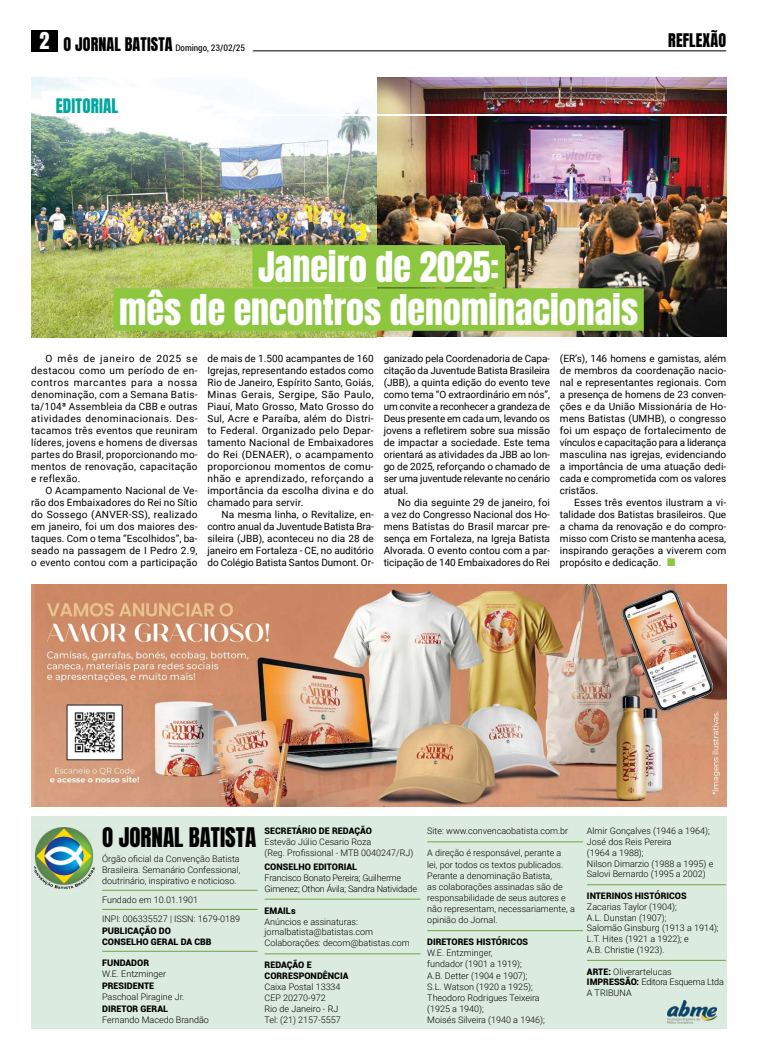
<style>
.page{position:relative;width:766px;height:1063px;background:#fff}
.page>*{position:absolute;margin:0;border:0;box-sizing:border-box;transform-origin:0 0}
.t1{font:36px/43.2px "Anton";color:#fff;text-align:center}
.t2{font:23px "Anton";color:#000}
.t3{font:17px "Anton";letter-spacing:.01em;color:#00a79e}
.t4{font:16px "Anton";letter-spacing:.01em;color:#000}
.t5{font:10px/12px "Roboto";color:#000;text-align:justify}
.t6{font:300 9px/11.1px "Roboto";color:#000}
.t7{font:900 9px/11.4px "Roboto";color:#000}
.t8{font:300 9px/10.9px "Roboto";letter-spacing:-.02em;color:#000}
.t9{font:condensed 9px "Roboto";color:#000}
.s1{font-family:"Anton";font-stretch:normal;font-size:16px}
.s2{color:#8dc63f}
.s3{font-weight:900}
</style>
<div class="page">
<img style="left:31px;top:78px;width:695px;height:259px">
<div style="left:31px;top:30px;width:26px;height:21px;background:#000"></div>
<hr style="left:253px;top:50px;width:473px;height:1px;background:#000">
<div style="left:42px;top:91px;width:103px;height:25px;background:#fff"></div>
<hr style="left:119px;top:114px;width:615px;height:2px;background:#fff">
<div style="left:252px;top:245px;width:253px;height:43px;background:#8dc63f"></div>
<div style="left:114px;top:288px;width:529px;height:43px;background:#8dc63f"></div>
<div style="left:31px;top:816px;width:695px;height:213px;background:#dcebdf"></div>
<img style="left:34px;top:828px;width:61px;height:60px">
<img style="left:667px;top:1000px;width:49px;height:23px">
<hr style="left:102px;top:890px;width:155px;height:1px;background:#73a241">
<hr style="left:102px;top:909px;width:155px;height:1px;background:#73a241">
<hr style="left:102px;top:951px;width:155px;height:1px;background:#73a241">
<hr style="left:264px;top:899px;width:156px;height:1px;background:#73a241">
<hr style="left:264px;top:953px;width:156px;height:1px;background:#73a241">
<hr style="left:427px;top:841px;width:156px;height:1px;background:#73a241">
<hr style="left:427px;top:930px;width:156px;height:1px;background:#73a241">
<hr style="left:587px;top:884px;width:138px;height:1px;background:#73a241">
<hr style="left:587px;top:960px;width:138px;height:1px;background:#73a241">
<img style="left:31px;top:584px;width:695px;height:222px">
<p class="t9" style="left:39px;top:42px;width:207px"><sup>2</sup> <span class="s1">O JORNAL BATISTA</span> Domingo, 23/02/25</p>
<h3 class="t3" style="left:56px;top:97px;width:64px">EDITORIAL</h3>
<h3 class="t4" style="left:668px;top:32px;width:59px">REFLEXÃO</h3>
<h1 class="t1" style="left:119px;top:248px;width:520px">Janeiro de 2025:<br>mês de encontros denominacionais</h1>
<p class="t5" style="left:31px;top:352px;width:168px;text-indent:14px">O mês de janeiro de 2025 se destacou como um período de en&shy;contros marcantes para a nossa denominação, com a Semana Batis&shy;ta/104ª Assembleia da CBB e outras atividades denominacionais. Des&shy;tacamos três eventos que reuniram líderes, jovens e homens de diversas partes do Brasil, proporcionando mo&shy;mentos de renovação, capacitação e reflexão.</p>
<p class="t5" style="left:31px;top:484px;width:168px;text-indent:14px">O Acampamento Nacional de Ve&shy;rão dos Embaixadores do Rei no Sítio do Sossego (ANVER-SS), realizado em janeiro, foi um dos maiores des&shy;taques. Com o tema “Escolhidos”, ba&shy;seado na passagem de I Pedro 2.9, o evento contou com a participação</p>
<p class="t5" style="left:559px;top:352px;width:168px">(ER’s), 146 homens e gamistas, além de membros da coordenação nacio&shy;nal e representantes regionais. Com a presença de homens de 23 conven&shy;ções e da União Missionária de Ho&shy;mens Batistas (UMHB), o congresso foi um espaço de fortalecimento de vínculos e capacitação para a liderança masculina nas igrejas, evidenciando a importância de uma atuação dedi&shy;cada e comprometida com os valores cristãos.</p>
<p class="t5" style="left:559px;top:496px;width:168px;text-indent:14px">Esses três eventos ilustram a vi&shy;talidade dos Batistas brasileiros. Que a chama da renovação e do compro&shy;misso com Cristo se mantenha acesa, inspirando gerações a viverem com propósito e dedicação. <span class="s2">■</span></p>
<p class="t5" style="left:207px;top:352px;width:168px">de mais de 1.500 acampantes de 160<br>Igrejas, representando estados como Rio de Janeiro, Espírito Santo, Goiás, Minas Gerais, Sergipe, São Paulo, Piauí, Mato Grosso, Mato Grosso do Sul, Acre e Paraíba, além do Distri&shy;to Federal. Organizado pelo Depar&shy;tamento Nacional de Embaixadores do Rei (DENAER), o acampamento proporcionou momentos de comu&shy;nhão e aprendizado, reforçando a importância da escolha divina e do chamado para servir.</p>
<p class="t5" style="left:207px;top:508px;width:168px;text-indent:14px">Na mesma linha, o Revitalize, en&shy;contro anual da Juventude Batista Bra&shy;sileira (JBB), aconteceu no dia 28 de janeiro em Fortaleza - CE, no auditório do Colégio Batista Santos Dumont. Or-</p>
<p class="t5" style="left:383px;top:352px;width:168px">ganizado pela Coordenadoria de Capa&shy;citação da Juventude Batista Brasileira (JBB), a quinta edição do evento teve como tema “O extraordinário em nós”, um convite a reconhecer a grandeza de Deus presente em cada um, levando os jovens a refletirem sobre sua missão de impactar a sociedade. Este tema orientará as atividades da JBB ao lon&shy;go de 2025, reforçando o chamado de ser uma juventude relevante no cenário atual.</p>
<p class="t5" style="left:383px;top:496px;width:168px;text-indent:14px">No dia seguinte 29 de janeiro, foi a vez do Congresso Nacional dos Ho&shy;mens Batistas do Brasil marcar pre&shy;sença em Fortaleza, na Igreja Batista Alvorada. O evento contou com a par&shy;ticipação de 140 Embaixadores do Rei</p>
<h2 class="t2" style="left:102px;top:826px;width:155px">O JORNAL BATISTA</h2>
<p class="t6" style="left:102px;top:852px;width:140px;line-height:11.4px;text-align:justify">Órgão oficial da Convenção Batista Brasileira. Semanário Confessional, doutrinário, inspirativo e noticioso.</p>
<p class="t6" style="left:102px;top:890px;width:140px;line-height:19.1px">Fundado em 10.01.1901<br>INPI: 006335527 | ISSN: 1679-0189</p>
<p class="t7" style="left:102px;top:925px;width:111px">PUBLICAÇÃO DO<br>CONSELHO GERAL DA CBB</p>
<p class="t7" style="left:102px;top:957px;width:48px">FUNDADOR</p>
<p class="t6" style="left:102px;top:968px;width:66px">W.E. Entzminger</p>
<p class="t7" style="left:102px;top:980px;width:53px">PRESIDENTE</p>
<p class="t6" style="left:102px;top:991px;width:84px">Paschoal Piragine Jr.</p>
<p class="t7" style="left:102px;top:1002px;width:67px">DIRETOR GERAL</p>
<p class="t6" style="left:102px;top:1014px;width:108px">Fernando Macedo Brandão</p>
<p class="t7" style="left:264px;top:825px;width:109px">SECRETÁRIO DE REDAÇÃO</p>
<p class="t6" style="left:264px;top:836px;width:150px">Estevão Júlio Cesario Roza<br>(Reg. Profissional - MTB 0040247/RJ)</p>
<p class="t7" style="left:264px;top:861px;width:94px">CONSELHO EDITORIAL</p>
<p class="t8" style="left:264px;top:872px;width:154px">Francisco Bonato Pereira; Guilherme<br>Gimenez; Othon Ávila; Sandra Natividade</p>
<p class="t7" style="left:264px;top:904px;width:33px">EMAILs</p>
<p class="t6" style="left:264px;top:916px;width:147px">Anúncios e assinaturas: jornalbatista@batistas.com<br>Colaborações: decom@batistas.com</p>
<p class="t7" style="left:264px;top:959px;width:85px;line-height:10.9px">REDAÇÃO E<br>CORRESPONDÊNCIA</p>
<p class="t6" style="left:264px;top:981px;width:78px">Caixa Postal 13334<br>CEP 20270-972<br>Rio de Janeiro - RJ<br>Tel: (21) 2157-5557</p>
<p class="t6" style="left:427px;top:825px;width:142px">Site: www.convencaobatista.com.br</p>
<p class="t6" style="left:427px;top:847px;width:149px">A direção é responsável, perante a<br>lei, por todos os textos publicados.<br>Perante a denominação Batista,<br>as colaborações assinadas são de responsabilidade de seus autores e não representam, necessariamente, a opinião do Jornal.</p>
<p class="t7" style="left:427px;top:936px;width:102px">DIRETORES HISTÓRICOS</p>
<p class="t6" style="left:427px;top:947px;width:119px">W.E. Entzminger,<br>fundador (1901 a 1919);<br>A.B. Detter (1904 e 1907);<br>S.L. Watson (1920 a 1925);<br>Theodoro Rodrigues Teixeira (1925 a 1940);<br>Moisés Silveira (1940 a 1946);</p>
<p class="t6" style="left:587px;top:825px;width:128px;line-height:10.8px">Almir Gonçalves (1946 a 1964);<br>José dos Reis Pereira<br>(1964 a 1988);<br>Nilson Dimarzio (1988 a 1995) e<br>Salovi Bernardo (1995 a 2002)</p>
<p class="t7" style="left:587px;top:890px;width:101px">INTERINOS HISTÓRICOS</p>
<p class="t6" style="left:587px;top:901px;width:133px;line-height:10.8px">Zacarias Taylor (1904);<br>A.L. Dunstan (1907);<br>Salomão Ginsburg (1913 a 1914);<br>L.T. Hites (1921 a 1922); e<br>A.B. Christie (1923).</p>
<p class="t6" style="left:587px;top:966px;width:138px;line-height:10.8px"><span class="s3">ARTE:</span> Oliverartelucas<br><span class="s3">IMPRESSÃO:</span> Editora Esquema Ltda<br>A TRIBUNA</p>
</div>
